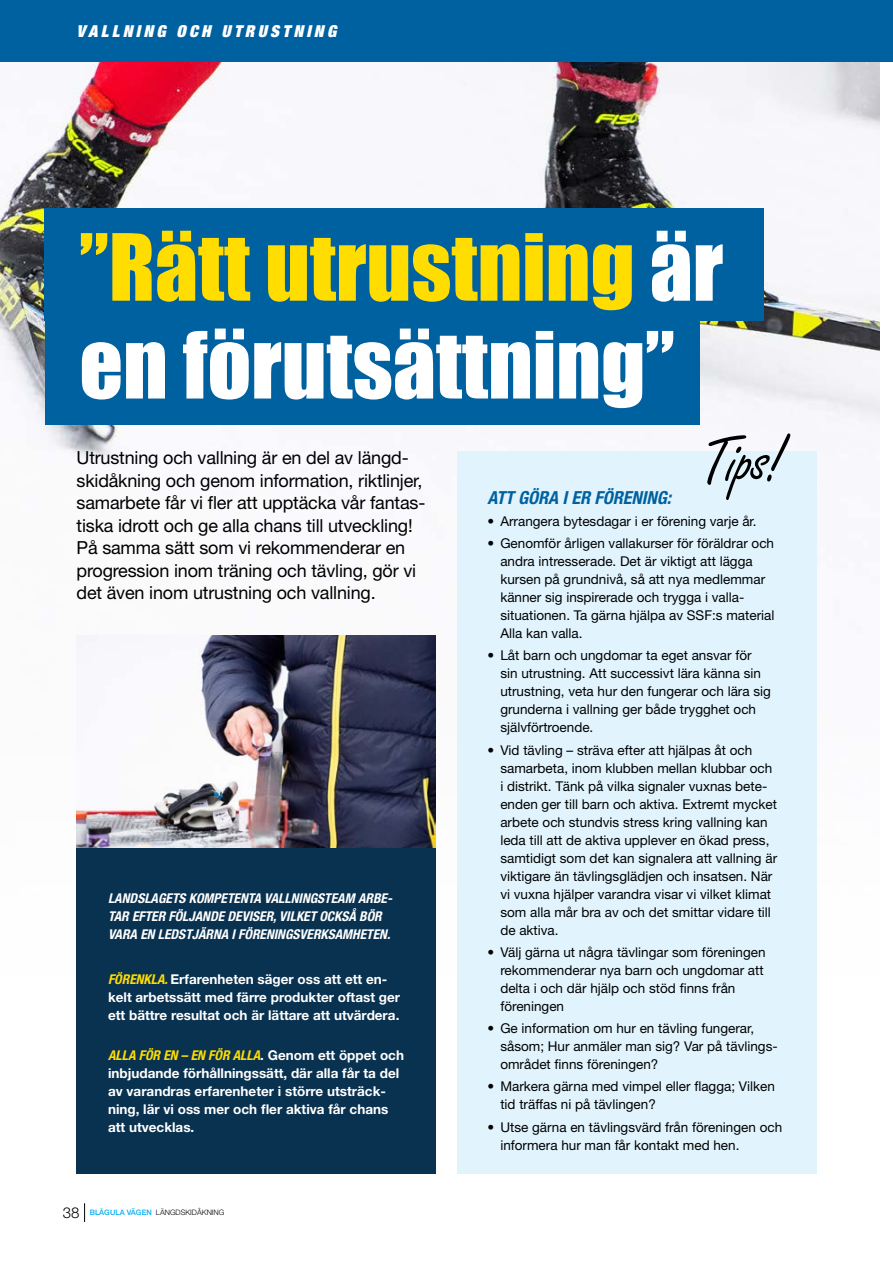
<style>
.page{position:relative;width:893px;height:1263px;background:#fff}
.page>*{position:absolute;margin:0;border:0;box-sizing:border-box;transform-origin:0 0}
.t1{font:85.5px/97.8px "Impact";color:#fff}
.t2{font:64.8px "Freestyle Script Std";color:#000}
.t3{font:18px/22.5px "Helvetica Neue LT Std";letter-spacing:-.01em;color:#000}
.t4{font:italic 700 condensed 18px "Helvetica Neue LT Std";color:#0061a0}
.t5{font:italic 900 condensed 16.5px "Helvetica Neue LT Std";letter-spacing:.2em;color:#fff}
.t6{font:13.5px/18px "Helvetica Neue LT Std";color:#000}
.t7{font:700 13.5px/18px "Helvetica Neue LT Std";color:#fff}
.t8{font:italic 700 condensed 13.5px/18px "Helvetica Neue LT Std";color:#fff}
.t9{font:300 7.5px "Helvetica Neue LT Std";color:#000}
.s1{color:#fd0}
.s2{font-style:italic;font-stretch:condensed;color:#fd0}
.s3{font-size:15px}
.s4{font-weight:500;color:#00aeef}
</style>
<div class="page">
<svg style="left:84px;top:1203px;width:1px;height:19px"></svg>
<img style="left:0;top:62px;width:879px;height:912px">
<img style="left:76px;top:635px;width:360px;height:213px">
<hr style="left:892px;top:43px;width:1px;height:258px;background:#093150">
<div style="left:0;top:0;width:893px;height:62px;background:#0061a0"></div>
<div style="left:457px;top:451px;width:359px;height:723px;background:#e1f4fd"></div>
<div style="left:45px;top:208px;width:719px;height:113px;background:#0061a0"></div>
<div style="left:45px;top:312px;width:654px;height:112px;background:#0061a0"></div>
<div style="left:76px;top:848px;width:360px;height:326px;background:#093150"></div>
<p class="t5" style="left:77px;top:20px;width:261px">VALLNING OCH UTRUSTNING</p>
<h1 class="t1" style="left:79px;top:216px;width:645px"><span class="s1">”Rätt utrustning</span> är en förutsättning”</h1>
<p class="t3" style="left:77px;top:446px;width:350px">Utrustning och vallning är en del av längd&shy;skidåkning och genom information, riktlinjer, samarbete får vi fler att upptäcka vår fantas&shy;tiska idrott och ge alla chans till utveckling!<br>På samma sätt som vi rekommenderar en progression inom träning och tävling, gör vi det även inom utrustning och vallning.</p>
<p class="t8" style="left:108px;top:890px;width:286px">LANDSLAGETS KOMPETENTA VALLNINGSTEAM ARBE-<br>TAR EFTER FÖLJANDE DEVISER, VILKET OCKSÅ BÖR<br>VARA EN LEDSTJÄRNA I FÖRENINGSVERKSAMHETEN.</p>
<p class="t7" style="left:108px;top:970px;width:293px"><span class="s2">FÖRENKLA.</span> Erfarenheten säger oss att ett en&shy;kelt arbetssätt med färre produkter oftast ger ett bättre resultat och är lättare att utvärdera.</p>
<p class="t7" style="left:108px;top:1046px;width:297px"><span class="s2">ALLA FÖR EN – EN FÖR ALLA</span>. Genom ett öppet och inbjudande förhållningssätt, där alla får ta del av varandras erfarenheter i större utsträck&shy;ning, lär vi oss mer och fler aktiva får chans att utvecklas.</p>
<p class="t9" style="left:63px;top:1208px;width:163px"><span class="s3">38</span> <span class="s4">BLÅGULA VÄGEN</span> LÄNGDSKIDÅKNING</p>
<h2 class="t2" style="left:698px;top:425px;width:86px;rotate:-4deg">Tips!</h2>
<h3 class="t4" style="left:488px;top:486px;width:185px">ATT GÖRA I ER FÖRENING:</h3>
<p class="t6" style="left:488px;top:512px;width:271px">• Arrangera bytesdagar i er förening varje år.</p>
<p class="t6" style="left:500px;top:534px;width:276px;text-indent:-13px">• Genomför årligen vallakurser för föräldrar och andra intresserade. Det är viktigt att lägga kursen på grundnivå, så att nya medlemmar känner sig inspirerade och trygga i valla&shy;situationen. Ta gärna hjälpa av SSF:s material Alla kan valla.</p>
<p class="t6" style="left:500px;top:646px;width:272px;text-indent:-13px">• Låt barn och ungdomar ta eget ansvar för sin utrustning. Att successivt lära känna sin utrustning, veta hur den fungerar och lära sig grunderna i vallning ger både trygghet och självförtroende.</p>
<p class="t6" style="left:500px;top:741px;width:278px;text-indent:-13px">• Vid tävling – sträva efter att hjälpas åt och samarbeta, inom klubben mellan klubbar och i distrikt. Tänk på vilka signaler vuxnas bete&shy;enden ger till barn och aktiva. Extremt mycket arbete och stundvis stress kring vallning kan leda till att de aktiva upplever en ökad press, samtidigt som det kan signalera att vallning är viktigare än tävlingsglädjen och insatsen. När vi vuxna hjälper varandra visar vi vilket klimat som alla mår bra av och det smittar vidare till de aktiva.</p>
<p class="t6" style="left:500px;top:943px;width:267px;text-indent:-13px">• Välj gärna ut några tävlingar som föreningen rekommenderar nya barn och ungdomar att delta i och där hjälp och stöd finns från föreningen</p>
<p class="t6" style="left:500px;top:1019px;width:279px;text-indent:-13px">• Ge information om hur en tävling fungerar, såsom; Hur anmäler man sig? Var på tävlings&shy;området finns föreningen?</p>
<p class="t6" style="left:500px;top:1077px;width:276px;text-indent:-13px">• Markera gärna med vimpel eller flagga; Vilken tid träffas ni på tävlingen?</p>
<p class="t6" style="left:500px;top:1117px;width:283px;text-indent:-13px">• Utse gärna en tävlingsvärd från föreningen och informera hur man får kontakt med hen.</p>
</div>
